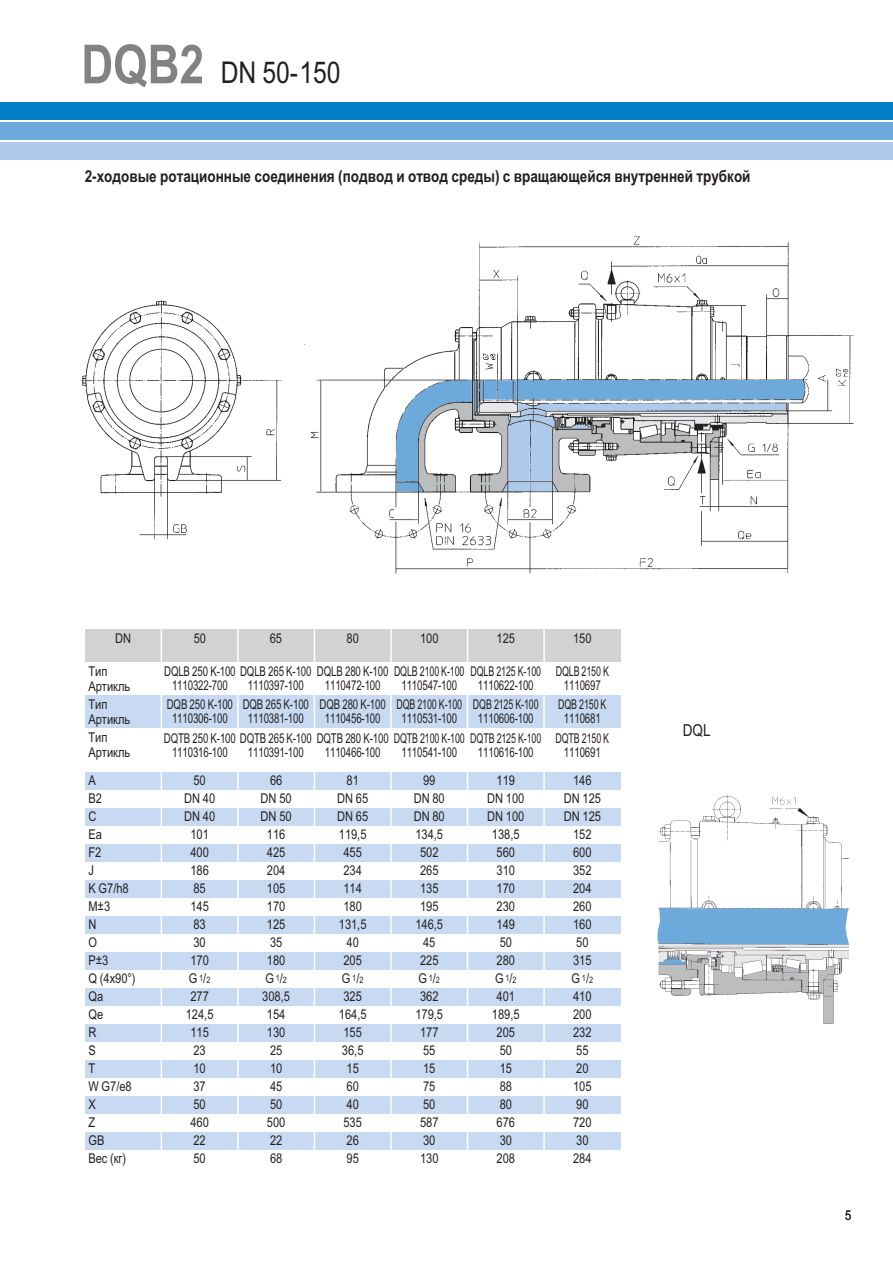
<style>
.page{position:relative;width:893px;height:1263px;background:#fff}
.page>*{position:absolute;margin:0;border:0;box-sizing:border-box;transform-origin:0 0}
.t1{font:30px "Arial Narrow Cyr";color:#231f20}
.t2{font:700 16.5px "Arial Narrow Cyr";color:#231f20}
.t3{font:16.5px "Arial Narrow Cyr";color:#231f20}
.t4{font:13.5px/18px "Arial Narrow Cyr";letter-spacing:-.005em;color:#231f20;text-align:center}
.t5{font:13.5px/19.2px "Arial Narrow Cyr";letter-spacing:-.005em;color:#231f20;text-align:center;scale:.87 1}
.t6{font:13.5px/14px "Arial Narrow Cyr";letter-spacing:-.005em;color:#231f20;text-align:center;scale:.8 1}
.s1{font-weight:700;font-size:54px;color:#808284}
.s2{font-size:8.85px}
</style>
<div class="page">
<div style="left:0;top:102px;width:892px;height:18px;background:#007dc5"></div>
<div style="left:0;top:122px;width:892px;height:18px;background:#6ea9db"></div>
<div style="left:0;top:142px;width:892px;height:18px;background:#adcaea"></div>
<img style="left:81px;top:236px;width:773px;height:338px">
<img style="left:657px;top:794px;width:192px;height:230px">
<div style="left:85px;top:629px;width:535px;height:33px;background:#d1d2d4"></div>
<div style="left:85px;top:695px;width:535px;height:33px;background:#c7daf1"></div>
<hr style="left:161px;top:622px;width:1px;height:111px;background:#fff">
<hr style="left:237px;top:622px;width:2px;height:111px;background:#fff">
<hr style="left:314px;top:622px;width:1px;height:111px;background:#fff">
<hr style="left:390px;top:622px;width:2px;height:111px;background:#fff">
<hr style="left:467px;top:622px;width:1px;height:111px;background:#fff">
<hr style="left:543px;top:622px;width:2px;height:111px;background:#fff">
<div style="left:85px;top:772px;width:535px;height:18px;background:#c7daf1"></div>
<div style="left:85px;top:808px;width:535px;height:18px;background:#c7daf1"></div>
<div style="left:85px;top:844px;width:535px;height:18px;background:#c7daf1"></div>
<div style="left:85px;top:880px;width:535px;height:18px;background:#c7daf1"></div>
<div style="left:85px;top:916px;width:535px;height:18px;background:#c7daf1"></div>
<div style="left:85px;top:952px;width:535px;height:18px;background:#c7daf1"></div>
<div style="left:85px;top:988px;width:535px;height:18px;background:#c7daf1"></div>
<div style="left:85px;top:1024px;width:535px;height:18px;background:#c7daf1"></div>
<div style="left:85px;top:1060px;width:535px;height:18px;background:#c7daf1"></div>
<div style="left:85px;top:1096px;width:535px;height:18px;background:#c7daf1"></div>
<div style="left:85px;top:1132px;width:535px;height:18px;background:#c7daf1"></div>
<hr style="left:161px;top:765px;width:1px;height:421px;background:#fff">
<hr style="left:237px;top:765px;width:2px;height:421px;background:#fff">
<hr style="left:314px;top:765px;width:1px;height:421px;background:#fff">
<hr style="left:390px;top:765px;width:2px;height:421px;background:#fff">
<hr style="left:467px;top:765px;width:1px;height:421px;background:#fff">
<hr style="left:543px;top:765px;width:2px;height:421px;background:#fff">
<h1 class="t1" style="left:81px;top:62px;width:261px"><span class="s1">DQB2</span> DN 50-150</h1>
<p class="t2" style="left:85px;top:170px;width:667px">2-ходовые ротационные соединения (подвод и отвод среды) с вращающейся внутренней трубкой</p>
<p class="t4" style="left:115px;top:630px;width:17px">DN</p>
<p class="t4" style="left:88px;top:665px;width:43px;line-height:15px;text-align:left">Тип<br>Артикль</p>
<p class="t4" style="left:88px;top:698px;width:43px;line-height:15px;text-align:left">Тип<br>Артикль</p>
<p class="t4" style="left:88px;top:731px;width:43px;line-height:15px;text-align:left">Тип<br>Артикль</p>
<p class="t4" style="left:88px;top:773px;width:49px;text-align:left">A<br>B2<br>C<br>Ea<br>F2<br>J<br>K G7/h8<br>M±3<br>N<br>O<br>P±3<br>Q (4x90°)<br>Qa<br>Qe<br>R<br>S<br>T<br>W G7/e8<br>X<br>Z<br>GB<br>Вес (кг)</p>
<p class="t4" style="left:194px;top:630px;width:14px">50</p>
<p class="t5" style="left:172px;top:666px;width:426px;line-height:14px;text-align:left;text-indent:-8px">DQLB 250 K-100 DQLB 265 K-100 DQLB 280 K-100 DQLB 2100 K-100 DQLB 2125 K-100<br>1110322-700</p>
<p class="t5" style="left:167px;top:699px;width:78px;line-height:14px">DQB 250 K-100<br>1110306-100</p>
<p class="t5" style="left:172px;top:732px;width:426px;line-height:14px;text-align:left;text-indent:-8px">DQTB 250 K-100 DQTB 265 K-100 DQTB 280 K-100 DQTB 2100 K-100 DQTB 2125 K-100<br>1110316-100</p>
<p class="t4" style="left:270px;top:630px;width:14px">65</p>
<p class="t5" style="left:243px;top:677px;width:78px">1110397-100<br>DQB 265 K-100</p>
<p class="t5" style="left:248px;top:710px;width:66px">1110381-100</p>
<p class="t5" style="left:248px;top:744px;width:66px">1110391-100</p>
<p class="t4" style="left:347px;top:630px;width:14px">80</p>
<p class="t5" style="left:320px;top:677px;width:78px">1110472-100<br>DQB 280 K-100</p>
<p class="t5" style="left:325px;top:710px;width:66px">1110456-100</p>
<p class="t5" style="left:325px;top:744px;width:66px">1110466-100</p>
<p class="t4" style="left:420px;top:630px;width:20px">100</p>
<p class="t5" style="left:396px;top:677px;width:77px">1110547-100<br>DQB 2100 K-100</p>
<p class="t5" style="left:401px;top:710px;width:66px">1110531-100</p>
<p class="t5" style="left:401px;top:744px;width:66px">1110541-100</p>
<p class="t4" style="left:496px;top:630px;width:20px">125</p>
<p class="t5" style="left:473px;top:677px;width:77px">1110622-100<br>DQB 2125 K-100</p>
<p class="t5" style="left:478px;top:710px;width:66px">1110606-100</p>
<p class="t5" style="left:478px;top:744px;width:66px">1110616-100</p>
<p class="t4" style="left:573px;top:630px;width:20px">150</p>
<p class="t6" style="left:556px;top:666px;width:68px">DQLB 2150 K<br>1110697</p>
<p class="t6" style="left:558px;top:699px;width:62px">DQB 2150 K<br>1110681</p>
<p class="t6" style="left:555px;top:732px;width:69px">DQTB 2150 K<br>1110691</p>
<p class="t4" style="left:184px;top:773px;width:33px">50<br>DN 40<br>DN 40<br>101<br>400<br>186<br>85<br>145<br>83<br>30<br>170<br>G <sup>1</sup>/<span class="s2">2<br></span>277<br>124,5<br>115<br>23<br>10<br>37<br>50<br>460<br>22<br>50</p>
<p class="t4" style="left:261px;top:773px;width:33px">66<br>DN 50<br>DN 50<br>116<br>425<br>204<br>105<br>170<br>125<br>35<br>180<br>G <sup>1</sup>/<span class="s2">2<br></span>308,5<br>154<br>130<br>25<br>10<br>45<br>50<br>500<br>22<br>68</p>
<p class="t4" style="left:337px;top:773px;width:33px">81<br>DN 65<br>DN 65<br>119,5<br>455<br>234<br>114<br>180<br>131,5<br>40<br>205<br>G <sup>1</sup>/<span class="s2">2<br></span>325<br>164,5<br>155<br>36,5<br>15<br>60<br>40<br>535<br>26<br>95</p>
<p class="t4" style="left:414px;top:773px;width:33px">99<br>DN 80<br>DN 80<br>134,5<br>502<br>265<br>135<br>195<br>146,5<br>45<br>225<br>G <sup>1</sup>/<span class="s2">2<br></span>362<br>179,5<br>177<br>55<br>15<br>75<br>50<br>587<br>30<br>130</p>
<p class="t4" style="left:487px;top:773px;width:39px">119<br>DN 100<br>DN 100<br>138,5<br>560<br>310<br>170<br>230<br>149<br>50<br>280<br>G <sup>1</sup>/<span class="s2">2<br></span>401<br>189,5<br>205<br>50<br>15<br>88<br>80<br>676<br>30<br>208</p>
<p class="t4" style="left:564px;top:773px;width:39px">146<br>DN 125<br>DN 125<br>152<br>600<br>352<br>204<br>260<br>160<br>50<br>315<br>G <sup>1</sup>/<span class="s2">2<br></span>410<br>200<br>232<br>55<br>20<br>105<br>90<br>720<br>30<br>284</p>
<p class="t3" style="left:683px;top:724px;width:29px">DQL</p>
<p class="t4" style="left:845px;top:1207px;width:8px">5</p>
</div>
